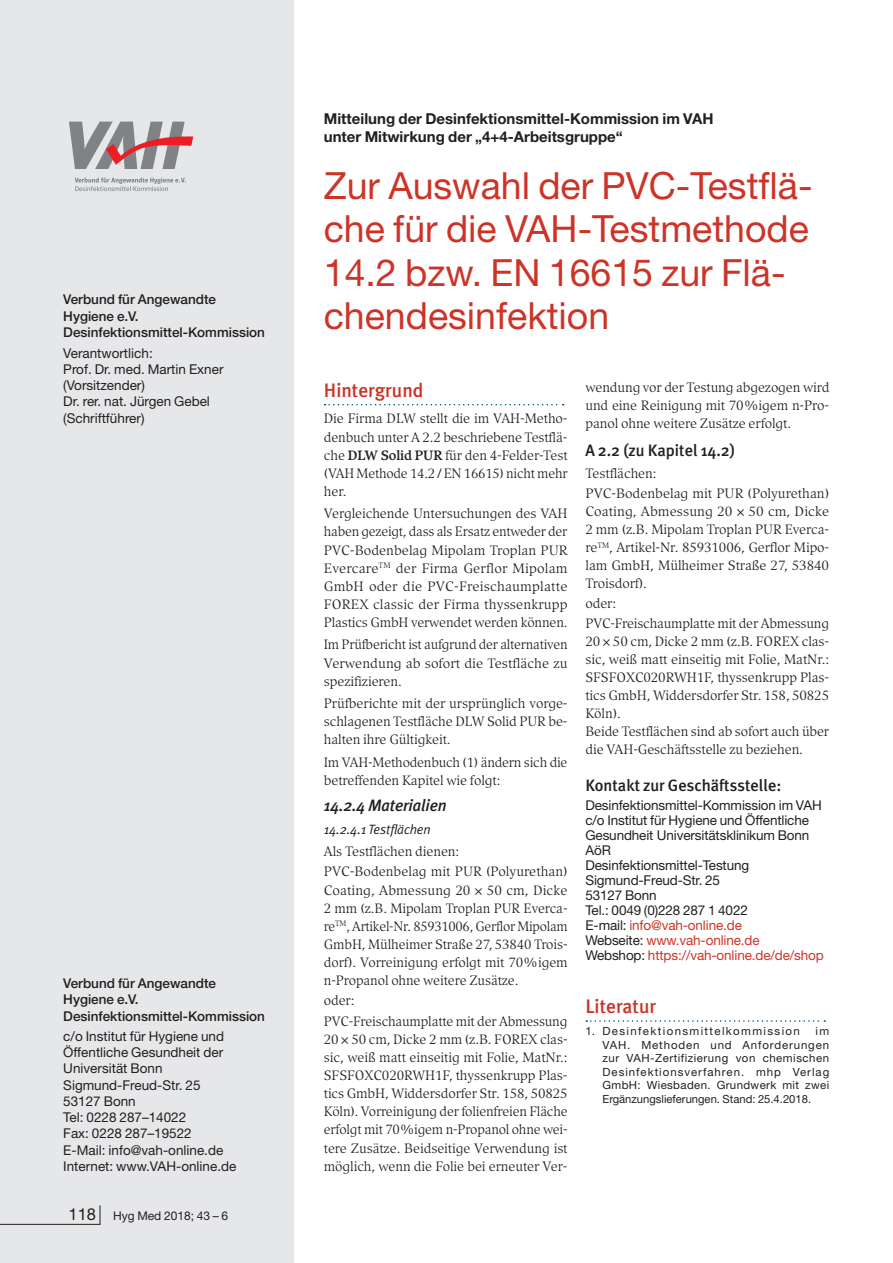
<style>
.page{position:relative;width:893px;height:1263px;background:#fff}
.page>*{position:absolute;margin:0;border:0;box-sizing:border-box;transform-origin:0 0}
.t1{font:37.5px/43.5px "Helvetica Neue";color:#cc3428}
.t2{font:500 19.5px "Meta Plus";color:#cc3428}
.t3{font:500 16.5px "Meta Plus";color:#231f20}
.t4{font:italic 500 16.5px "Meta Plus";letter-spacing:-.01em;color:#231f20}
.t5{font:700 15px/18px "Helvetica Neue";color:#231f20}
.t6{font:13.5px/18.1px "Compatil Exquisit";letter-spacing:-.01em;color:#231f20;text-align:justify}
.t7{font:13.5px/16.2px "Helvetica Neue";letter-spacing:-.01em;color:#231f20}
.t8{font:500 13.5px/16.5px "Helvetica Neue";color:#231f20}
.t9{font:italic 13.5px "Meta Plus Normal";letter-spacing:-.01em;color:#231f20}
.t10{font:12px "Helvetica Neue";color:#231f20}
.t11{font:11.25px/13.5px "Helvetica Neue";letter-spacing:.03em;color:#231f20;text-align:justify}
.t12{font:11.25px "Helvetica Neue";letter-spacing:.12em;color:#231f20}
.s1{font-size:16.5px}
.s2{font-weight:700}
.s3{color:#cc3428}
</style>
<div class="page">
<div style="left:0;top:0;width:293px;height:1263px;background:#e6e7e9"></div>
<hr style="left:0;top:1224px;width:100px;height:1px;background:#231f20">
<svg style="left:100px;top:1205px;width:1px;height:20px"></svg>
<svg style="left:69px;top:122px;width:124px;height:47px"></svg>
<svg style="left:75px;top:177px;width:111px;height:14px"></svg>
<svg style="left:325px;top:404px;width:239px;height:1px"></svg>
<svg style="left:586px;top:1020px;width:239px;height:2px"></svg>
<p class="t8" style="left:63px;top:291px;width:203px">Verbund für Angewandte<br>Hygiene e.V.<br>Desinfektionsmittel-Kommission</p>
<p class="t7" style="left:63px;top:345px;width:162px">Verantwortlich:<br>Prof. Dr. med. Martin Exner (Vorsitzender)<br>Dr. rer. nat. Jürgen Gebel (Schriftführer)</p>
<p class="t8" style="left:63px;top:974px;width:203px">Verbund für Angewandte<br>Hygiene e.V.<br>Desinfektionsmittel-Kommission</p>
<p class="t7" style="left:63px;top:1028px;width:175px">c/o Institut für Hygiene und<br>Öffentliche Gesundheit der<br>Universität Bonn<br>Sigmund-Freud-Str. 25<br>53127 Bonn<br>Tel: 0228 287–14022<br>Fax: 0228 287–19522<br>E-Mail: info@vah-online.de<br>Internet: www.VAH-online.de</p>
<p class="t10" style="left:69px;top:1209px;width:161px"><span class="s1">118</span> Hyg Med 2018; 43 – 6</p>
<p class="t5" style="left:324px;top:110px;width:391px">Mitteilung der Desinfektionsmittel-Kommission im VAH unter Mitwirkung der „4+4-Arbeitsgruppe“</p>
<h1 class="t1" style="left:324px;top:163px;width:490px">Zur Auswahl der PVC-Testflä&shy;che für die VAH-Testmethode<br>14.2 bzw. EN 16615 zur Flä&shy;chendesinfektion</h1>
<h2 class="t2" style="left:324px;top:379px;width:101px">Hintergrund</h2>
<p class="t6" style="left:324px;top:409px;width:245px">Die Firma DLW stellt die im VAH-Metho&shy;denbuch unter A 2.2 beschriebene Testflä&shy;che <span class="s2">DLW Solid PUR</span> für den 4-Felder-Test (VAH Methode 14.2 / EN 16615) nicht mehr her.</p>
<p class="t6" style="left:324px;top:504px;width:245px">Vergleichende Untersuchungen des VAH haben gezeigt, dass als Ersatz entweder der PVC-Bodenbelag Mipolam Troplan PUR Evercare<sup>TM</sup> der Firma Gerflor Mipolam GmbH oder die PVC-Freischaumplatte FOREX classic der Firma thyssenkrupp Plastics GmbH verwendet werden können.</p>
<p class="t6" style="left:324px;top:635px;width:245px">Im Prüfbericht ist aufgrund der alternativen Verwendung ab sofort die Testfläche zu spezifizieren.</p>
<p class="t6" style="left:324px;top:694px;width:245px">Prüfberichte mit der ursprünglich vorge&shy;schlagenen Testfläche DLW Solid PUR be&shy;halten ihre Gültigkeit.</p>
<p class="t6" style="left:324px;top:753px;width:245px">Im VAH-Methodenbuch (1) ändern sich die betreffenden Kapitel wie folgt:</p>
<p class="t4" style="left:324px;top:796px;width:124px">14.2.4 Materialien</p>
<p class="t9" style="left:324px;top:821px;width:108px">14.2.4.1 Testflächen</p>
<p class="t6" style="left:324px;top:841px;width:245px;line-height:20.2px">Als Testflächen dienen:<br>PVC-Bodenbelag mit PUR (Polyurethan)</p>
<p class="t6" style="left:324px;top:881px;width:245px">Coating, Abmessung 20 × 50 cm, Dicke 2 mm (z.B. Mipolam Troplan PUR Everca&shy;re<sup>TM</sup>, Artikel-Nr. 85931006, Gerflor Mipolam GmbH, Mülheimer Straße 27, 53840 Trois&shy;dorf). Vorreinigung erfolgt mit 70%igem n-Propanol ohne weitere Zusätze.</p>
<p class="t6" style="left:324px;top:990px;width:245px;line-height:20.2px">oder:<br>PVC-Freischaumplatte mit der Abmessung</p>
<p class="t6" style="left:324px;top:1030px;width:245px">20 × 50 cm, Dicke 2 mm (z.B. FOREX clas&shy;sic, weiß matt einseitig mit Folie, MatNr.:<br>SFSFOXC020RWH1F, thyssenkrupp Plas&shy;tics GmbH, Widdersdorfer Str. 158, 50825<br>Köln). Vorreinigung der folienfreien Fläche erfolgt mit 70%igem n-Propanol ohne wei&shy;tere Zusätze. Beidseitige Verwendung ist möglich, wenn die Folie bei erneuter Ver-</p>
<p class="t6" style="left:585px;top:378px;width:245px">wendung vor der Testung abgezogen wird und eine Reinigung mit 70%igem n-Pro&shy;panol ohne weitere Zusätze erfolgt.</p>
<p class="t3" style="left:585px;top:440px;width:151px">A 2.2 (zu Kapitel 14.2)</p>
<p class="t6" style="left:585px;top:463px;width:245px;line-height:20.1px">Testflächen:<br>PVC-Bodenbelag mit PUR (Polyurethan)</p>
<p class="t6" style="left:585px;top:502px;width:245px">Coating, Abmessung 20 × 50 cm, Dicke 2 mm (z.B. Mipolam Troplan PUR Everca&shy;re<sup>TM</sup>, Artikel-Nr. 85931006, Gerflor Mipo&shy;lam GmbH, Mülheimer Straße 27, 53840<br>Troisdorf).</p>
<p class="t6" style="left:585px;top:593px;width:245px;line-height:20.1px">oder:<br>PVC-Freischaumplatte mit der Abmessung</p>
<p class="t6" style="left:585px;top:632px;width:245px;text-align:left">20 × 50 cm, Dicke 2 mm (z.B. FOREX clas&shy;sic, weiß matt einseitig mit Folie, MatNr.:<br>SFSFOXC020RWH1F, thyssenkrupp Plas&shy;tics GmbH, Widdersdorfer Str. 158, 50825<br>Köln).<br>Beide Testflächen sind ab sofort auch über die VAH-Geschäftsstelle zu beziehen.</p>
<p class="t3" style="left:585px;top:775px;width:198px">Kontakt zur Geschäftsstelle:</p>
<p class="t7" style="left:585px;top:797px;width:240px;line-height:15px">Desinfektionsmittel-Kommission im VAH c/o Institut für Hygiene und Öffentliche<br>Gesundheit Universitätsklinikum Bonn<br>AöR<br>Desinfektionsmittel-Testung<br>Sigmund-Freud-Str. 25<br>53127 Bonn  <br>Tel.: 0049 (0)228 287 1 4022<br>E-mail: <span class="s3">info@vah-online.de<br></span>Webseite: <span class="s3">www.vah-online.de<br></span>Webshop: <span class="s3">https://vah-online.de/de/shop</span></p>
<h2 class="t2" style="left:585px;top:995px;width:72px">Literatur</h2>
<p class="t12" style="left:585px;top:1024px;width:216px">1. Desinfektionsmittelkommission</p>
<p class="t11" style="left:602px;top:1024px;width:228px;text-indent:213px">im VAH. Methoden und Anforderungen zur VAH-Zertifizierung von chemischen Desinfektionsverfahren. mhp Verlag GmbH: Wiesbaden. Grundwerk mit zwei Ergänzungslieferungen. Stand: 25.4.2018.</p>
</div>
